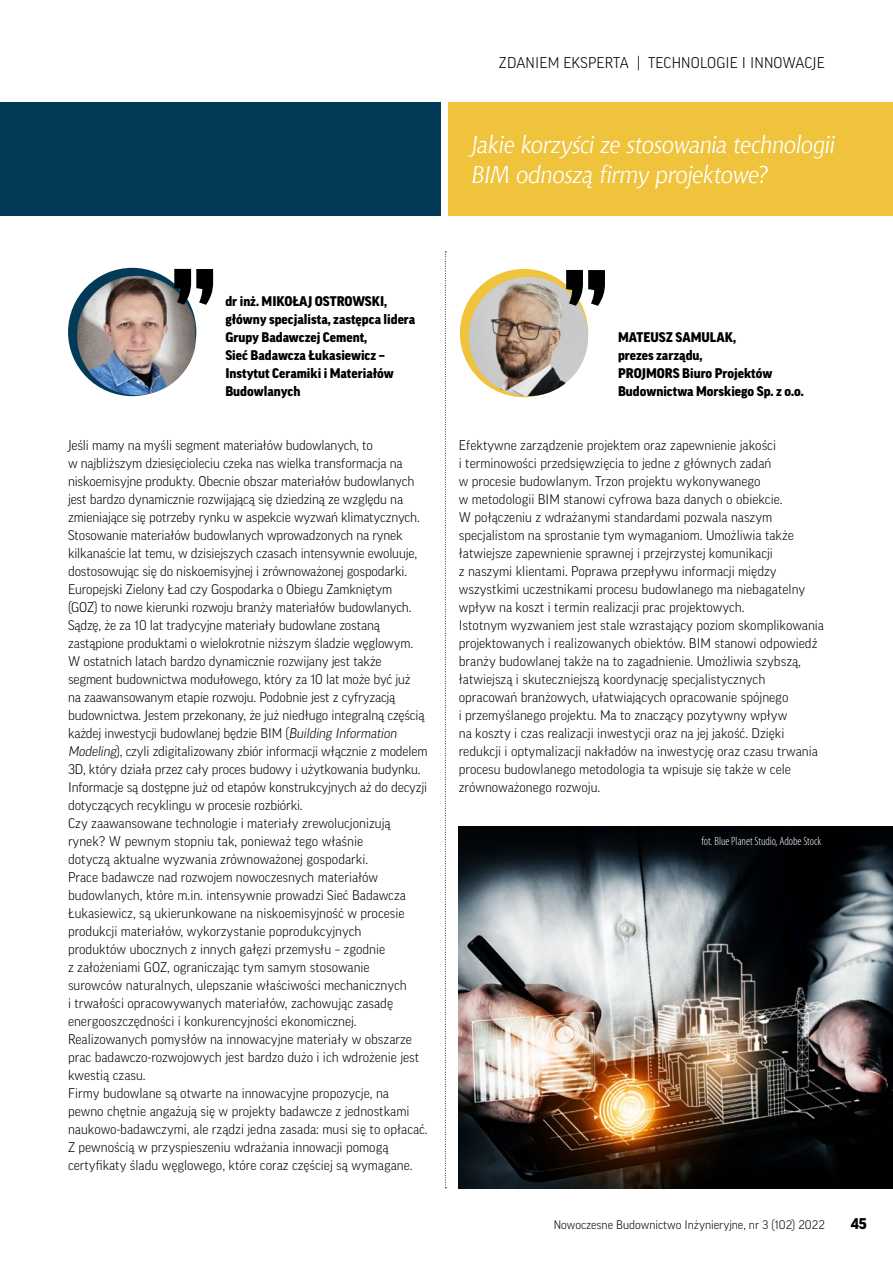
<style>
.page{position:relative;width:893px;height:1263px;background:#fff}
.page>*{position:absolute;margin:0;border:0;box-sizing:border-box;transform-origin:0 0}
.pytania{font:italic 24px/30px "Chianti EU";letter-spacing:-.02em;color:#fff}
.t1{font:300 15px "Good Pro";letter-spacing:.01em;color:#000}
.t2{font:900 15px "Good Pro";color:#000}
.kapsula{font:300 13.5px/18px "Good Pro";color:#000}
.kapsula_autor{font:900 13.5px/18px "Good Pro";color:#000}
.t3{font:300 12px "Good Pro";color:#000}
.kap_body{font:300 condensed 12px "Myriad Pro";color:#fff}
.s1{font-style:italic}
</style>
<div class="page">
<div style="left:68px;top:268px;width:128px;height:128px;background:#033a57;border-radius:50%"></div>
<img style="left:77px;top:276px;width:118px;height:119px">
<svg style="left:174px;top:269px;width:39px;height:36px"></svg>
<div style="left:460px;top:269px;width:128px;height:128px;background:#efc33b;border-radius:50%"></div>
<img style="left:469px;top:277px;width:119px;height:119px;border-radius:60px">
<svg style="left:566px;top:270px;width:39px;height:36px"></svg>
<div style="left:0;top:102px;width:440px;height:114px;background:#033a57"></div>
<svg style="left:445px;top:252px;width:1px;height:936px"></svg>
<div style="left:449px;top:102px;width:444px;height:114px;background:#efc33b"></div>
<img style="left:459px;top:826px;width:434px;height:362px">
<p class="t1" style="left:499px;top:54px;width:327px">ZDANIEM EKSPERTA | TECHNOLOGIE I INNOWACJE</p>
<p class="pytania" style="left:472px;top:129px;width:365px">Jakie korzyści ze stosowania technologii<br>BIM odnoszą firmy projektowe?</p>
<p class="kapsula_autor" style="left:225px;top:292px;width:191px">dr inż. MIKOŁAJ OSTROWSKI, główny specjalista, zastępca lidera<br>Grupy Badawczej Cement,<br>Sieć Badawcza Łukasiewicz –</p>
<p class="kapsula_autor" style="left:225px;top:364px;width:170px">Instytut Ceramiki i Materiałów<br>Budowlanych</p>
<p class="kapsula" style="left:68px;top:436px;width:361px">Jeśli mamy na myśli segment materiałów budowlanych, to<br>w najbliższym dziesięcioleciu czeka nas wielka transformacja na niskoemisyjne produkty. Obecnie obszar materiałów budowlanych jest bardzo dynamicznie rozwijającą się dziedziną ze względu na zmieniające się potrzeby rynku w aspekcie wyzwań klimatycznych.<br>Stosowanie materiałów budowlanych wprowadzonych na rynek kilkanaście lat temu, w dzisiejszych czasach intensywnie ewoluuje, dostosowując się do niskoemisyjnej i zrównoważonej gospodarki.<br>Europejski Zielony Ład czy Gospodarka o Obiegu Zamkniętym<br>(GOZ) to nowe kierunki rozwoju branży materiałów budowlanych.<br>Sądzę, że za 10 lat tradycyjne materiały budowlane zostaną zastąpione produktami o wielokrotnie niższym śladzie węglowym.<br>W ostatnich latach bardzo dynamicznie rozwijany jest także segment budownictwa modułowego, który za 10 lat może być już<br>na zaawansowanym etapie rozwoju. Podobnie jest z cyfryzacją budownictwa. Jestem przekonany, że już niedługo integralną częścią każdej inwestycji budowlanej będzie BIM (<span class="s1">Building Information Modeling</span>), czyli zdigitalizowany zbiór informacji włącznie z modelem 3D, który działa przez cały proces budowy i użytkowania budynku.<br>Informacje są dostępne już od etapów konstrukcyjnych aż do decyzji dotyczących recyklingu w procesie rozbiórki.<br>Czy zaawansowane technologie i materiały zrewolucjonizują rynek? W pewnym stopniu tak, ponieważ tego właśnie<br>dotyczą aktualne wyzwania zrównoważonej gospodarki.<br>Prace badawcze nad rozwojem nowoczesnych materiałów budowlanych, które m.in. intensywnie prowadzi Sieć Badawcza Łukasiewicz, są ukierunkowane na niskoemisyjność w procesie produkcji materiałów, wykorzystanie poprodukcyjnych<br>produktów ubocznych z innych gałęzi przemysłu – zgodnie<br>z założeniami GOZ, ograniczając tym samym stosowanie<br>surowców naturalnych, ulepszanie właściwości mechanicznych<br>i trwałości opracowywanych materiałów, zachowując zasadę energooszczędności i konkurencyjności ekonomicznej.<br>Realizowanych pomysłów na innowacyjne materiały w obszarze prac badawczo-rozwojowych jest bardzo dużo i ich wdrożenie jest kwestią czasu.<br>Firmy budowlane są otwarte na innowacyjne propozycje, na pewno chętnie angażują się w projekty badawcze z jednostkami naukowo-badawczymi, ale rządzi jedna zasada: musi się to opłacać.<br>Z pewnością w przyspieszeniu wdrażania innowacji pomogą certyfikaty śladu węglowego, które coraz częściej są wymagane.</p>
<p class="kapsula_autor" style="left:618px;top:328px;width:187px">MATEUSZ SAMULAK,<br>prezes zarządu,<br>PROJMORS Biuro Projektów<br>Budownictwa Morskiego Sp. z o.o.</p>
<p class="kapsula" style="left:459px;top:436px;width:367px">Efektywne zarządzenie projektem oraz zapewnienie jakości<br>i terminowości przedsięwzięcia to jedne z głównych zadań<br>w procesie budowlanym. Trzon projektu wykonywanego<br>w metodologii BIM stanowi cyfrowa baza danych o obiekcie.<br>W połączeniu z wdrażanymi standardami pozwala naszym specjalistom na sprostanie tym wymaganiom. Umożliwia także łatwiejsze zapewnienie sprawnej i przejrzystej komunikacji<br>z naszymi klientami. Poprawa przepływu informacji między wszystkimi uczestnikami procesu budowlanego ma niebagatelny wpływ na koszt i termin realizacji prac projektowych.<br>Istotnym wyzwaniem jest stale wzrastający poziom skomplikowania projektowanych i realizowanych obiektów. BIM stanowi odpowiedź branży budowlanej także na to zagadnienie. Umożliwia szybszą, łatwiejszą i skuteczniejszą koordynację specjalistycznych opracowań branżowych, ułatwiających opracowanie spójnego<br>i przemyślanego projektu. Ma to znaczący pozytywny wpływ<br>na koszty i czas realizacji inwestycji oraz na jej jakość. Dzięki redukcji i optymalizacji nakładów na inwestycję oraz czasu trwania procesu budowlanego metodologia ta wpisuje się także w cele zrównoważonego rozwoju.</p>
<p class="kap_body" style="left:702px;top:834px;width:121px">fot. Blue Planet Studio, Adobe Stock</p>
<p class="t3" style="left:554px;top:1218px;width:273px">Nowoczesne Budownictwo Inżynieryjne, nr 3 (102) 2022</p>
<p class="t2" style="left:851px;top:1215px;width:17px">45</p>
</div>
